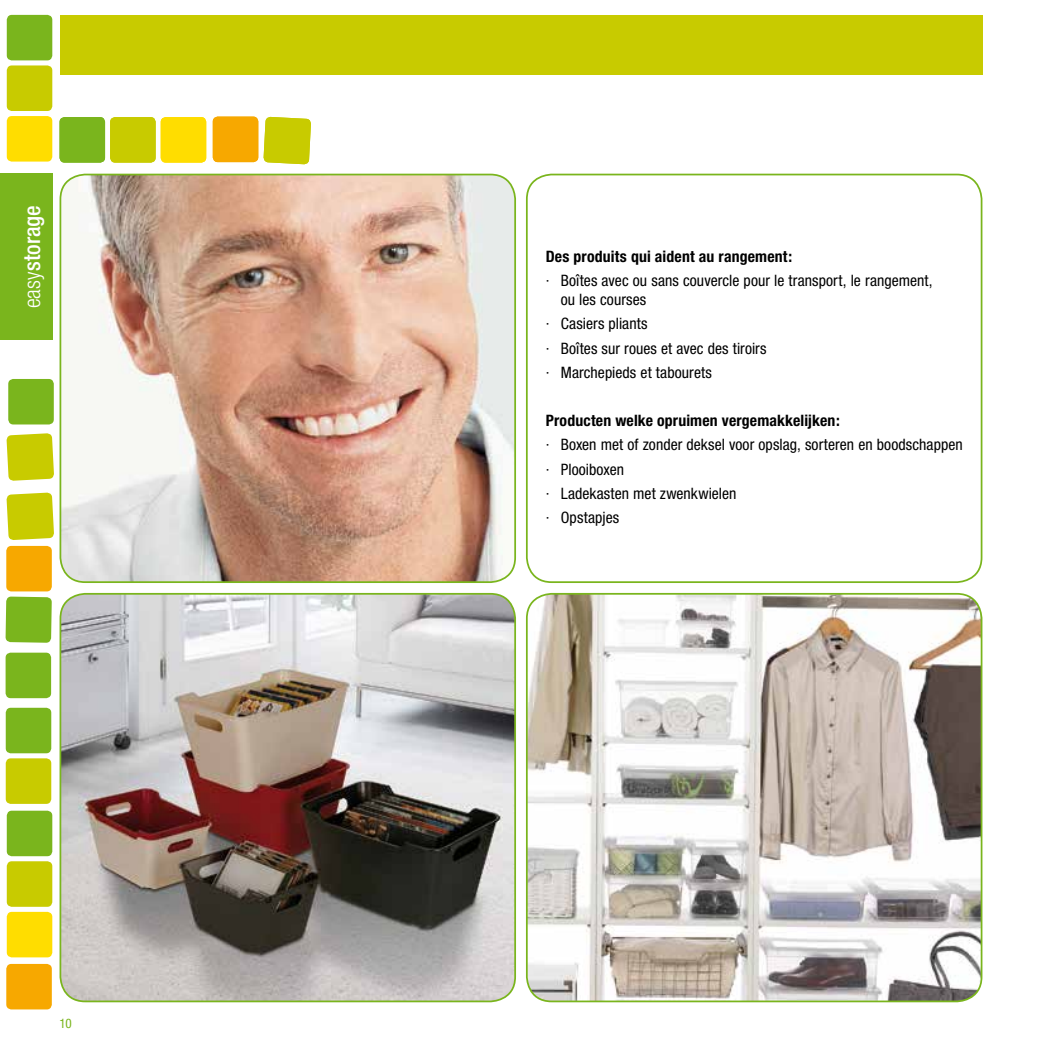
<style>
.page{position:relative;width:1042px;height:1042px;background:#fff}
.page>*{position:absolute;margin:0;border:0;box-sizing:border-box;transform-origin:0 0}
.t1{font:500 condensed 22.75px "Helvetica Neue";color:#fff}
.t2{font:condensed 15.75px/24.2px "Helvetica Neue";letter-spacing:.005em;color:#000}
.t3{font:condensed 13.12px "Helvetica Neue";color:#7ab51d}
.s1{font-weight:300}
.s2{font-weight:700}
</style>
<div class="page">
<div style="left:0;top:174px;width:53px;height:166px;background:#7ab51d"></div>
<div style="left:60px;top:15px;width:922px;height:59px;background:#c8cb00"></div>
<div style="left:213px;top:117px;width:45px;height:45px;background:#f7a800;border-radius:5px"></div>
<svg style="left:263px;top:117px;width:48px;height:47px;background:#cccf14"></svg>
<div style="left:60px;top:117px;width:45px;height:46px;background:#7ab51d;border-radius:5px"></div>
<div style="left:110px;top:117px;width:46px;height:46px;background:#c8cb00;border-radius:5px"></div>
<div style="left:161px;top:117px;width:45px;height:46px;background:#fd0;border-radius:5px"></div>
<div style="left:6px;top:758px;width:45px;height:46px;background:#c8cb00;border-radius:5px"></div>
<div style="left:6px;top:708px;width:45px;height:45px;background:#7ab51d;border-radius:5px"></div>
<div style="left:6px;top:652px;width:45px;height:46px;background:#7ab51d;border-radius:5px"></div>
<svg style="left:6px;top:596px;width:46px;height:47px;background:#81b829"></svg>
<div style="left:6px;top:546px;width:46px;height:45px;background:#f7a800;border-radius:5px"></div>
<svg style="left:6px;top:492px;width:48px;height:48px;background:#cdd01b"></svg>
<svg style="left:6px;top:433px;width:48px;height:48px;background:#cdd01b"></svg>
<div style="left:7px;top:116px;width:45px;height:46px;background:#fd0;border-radius:5px"></div>
<div style="left:7px;top:65px;width:45px;height:46px;background:#c8cb00;border-radius:5px"></div>
<div style="left:7px;top:15px;width:45px;height:45px;background:#7ab51d;border-radius:5px"></div>
<div style="left:6px;top:964px;width:46px;height:45px;background:#f7a800;border-radius:5px"></div>
<div style="left:7px;top:810px;width:45px;height:46px;background:#7ab51d;border-radius:5px"></div>
<div style="left:7px;top:861px;width:45px;height:46px;background:#c8cb00;border-radius:5px"></div>
<div style="left:7px;top:912px;width:45px;height:45px;background:#fd0;border-radius:5px"></div>
<div style="left:8px;top:379px;width:46px;height:45px;background:#7ab51d;border-radius:5px"></div>
<img style="left:60px;top:174px;width:455px;height:408px">
<div style="left:60px;top:174px;width:456px;height:409px;border:2px solid #7ab51d;border-radius:25px"></div>
<img style="left:60px;top:594px;width:455px;height:407px">
<div style="left:60px;top:593px;width:456px;height:409px;border:2px solid #7ab51d;border-radius:25px"></div>
<div style="left:526px;top:174px;width:456px;height:409px;border:2px solid #7ab51d;border-radius:25px"></div>
<img style="left:527px;top:594px;width:454px;height:407px">
<div style="left:526px;top:593px;width:456px;height:409px;border:2px solid #7ab51d;border-radius:25px"></div>
<h1 class="t1" style="left:18px;top:308px;width:104px;rotate:-90deg"><span class="s1">easy</span>storage</h1>
<p class="t3" style="left:60px;top:1015px;width:14px">10</p>
<p class="t2" style="left:546px;top:244px;width:388px"><span class="s2">Des produits qui aident au rangement:<br></span>· Boîtes avec ou sans couvercle pour le transport, le rangement,</p>
<p class="t2" style="left:546px;top:287px;width:222px;text-indent:15px">ou les courses<br>· Casiers pliants<br>· Boîtes sur roues et avec des tiroirs · Marchepieds et tabourets</p>
<p class="t2" style="left:546px;top:408px;width:418px"><span class="s2">Producten welke opruimen vergemakkelijken:<br></span>· Boxen met of zonder deksel voor opslag, sorteren en boodschappen · Plooiboxen<br>· Ladekasten met zwenkwielen<br>· Opstapjes</p>
</div>
